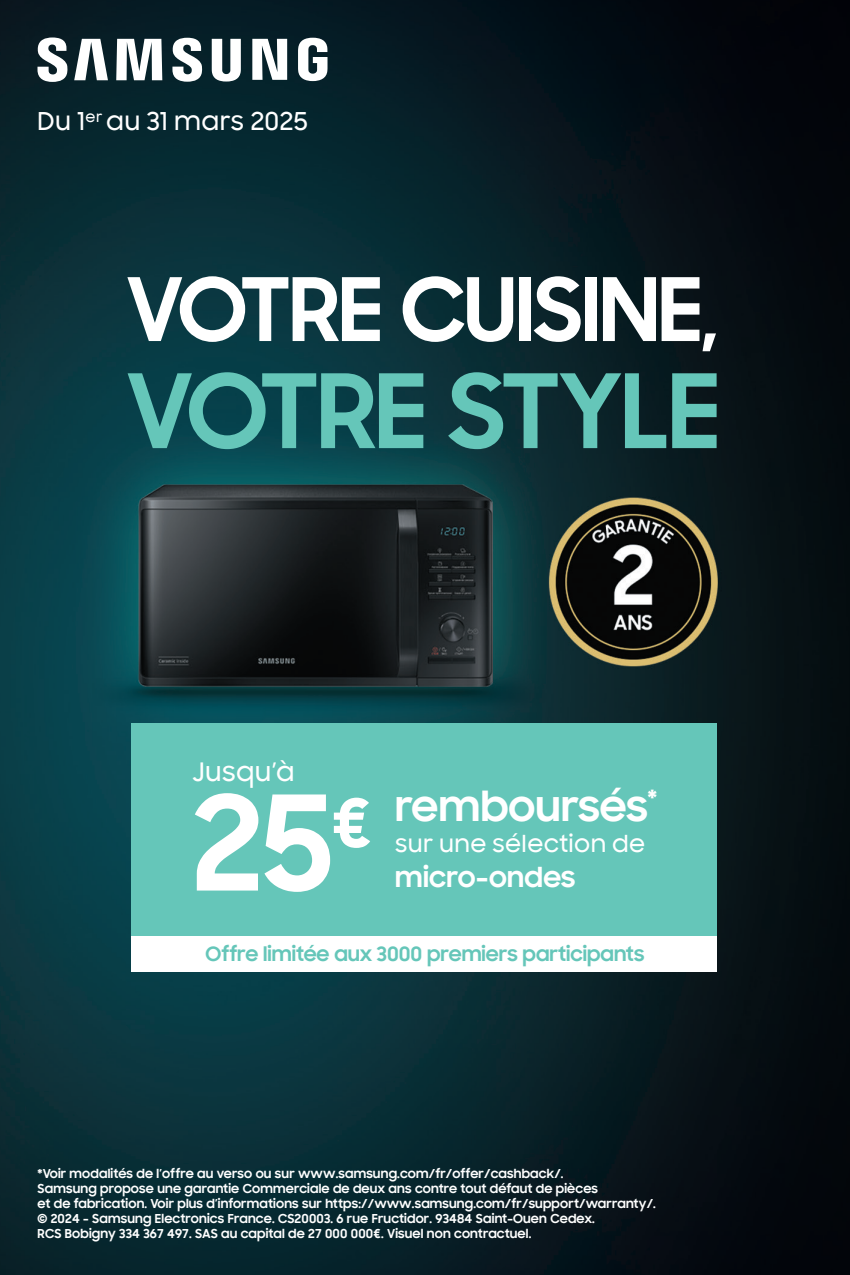
<style>
.page{position:relative;width:850px;height:1275px;background:#fff}
.page>*{position:absolute;margin:0;border:0;box-sizing:border-box;transform-origin:0 0}
.t1{font:700 102.5px "Samsung Sharp Sans";letter-spacing:-.02em;color:#65c6b9}
.t2{font:700 87.5px "Samsung Sharp Sans";letter-spacing:-.02em;color:#fff}
.t3{font:700 41.5px "Samsung Sharp Sans";color:#fff}
.t4{font:700 27.5px "Samsung Sharp Sans";letter-spacing:.01em;color:#fff}
.t5{font:500 25.75px "Samsung Sharp Sans";letter-spacing:.02em;color:#fff}
.t6{font:500 25px "Samsung Sharp Sans";letter-spacing:.005em;color:#fff}
.t7{font:500 23.25px "Samsung Sharp Sans";letter-spacing:.015em;color:#fff}
.t8{font:700 20px "Samsung Sharp Sans";color:#65c6b9}
.t9{font:700 12.5px/15px "Samsung Sharp Sans";letter-spacing:.015em;color:#fff}
.s1{font-size:131.5px}
.s2{font-size:67px}
</style>
<div class="page">
<img style="left:0;top:0;width:850px;height:1275px">
<svg style="left:38px;top:37px;width:290px;height:45px"></svg>
<div style="left:132px;top:723px;width:585px;height:213px;background:#65c6b9"></div>
<div style="left:132px;top:936px;width:585px;height:35px;background:#fff"></div>
<h3 class="t6" style="left:38px;top:103px;width:272px">Du 1<sup>er</sup> au 31 mars 2025</h3>
<h2 class="t2" style="left:126px;top:245px;width:594px">VOTRE CUISINE,</h2>
<h1 class="t1" style="left:126px;top:335px;width:595px">VOTRE STYLE</h1>
<h3 class="t5" style="left:192px;top:753px;width:104px">Jusqu’à</h3>
<h3 class="t3" style="left:192px;top:775px;width:467px"><span class="s1">25</span><span class="s2">€</span> remboursés<sup>*</sup></h3>
<h3 class="t7" style="left:395px;top:827px;width:252px">sur une sélection de</h3>
<h3 class="t4" style="left:395px;top:856px;width:182px">micro-ondes</h3>
<h3 class="t8" style="left:205px;top:939px;width:441px">Offre limitée aux 3000 premiers participants</h3>
<p class="t9" style="left:38px;top:1166px;width:620px">*Voir modalités de l’offre au verso ou sur www.samsung.com/fr/offer/cashback/.<br>Samsung propose une garantie Commerciale de deux ans contre tout défaut de pièces<br>et de fabrication. Voir plus d’informations sur https://www.samsung.com/fr/support/warranty/. © 2024 - Samsung Electronics France. CS20003. 6 rue Fructidor. 93484 Saint-Ouen Cedex.<br>RCS Bobigny 334 367 497. SAS au capital de 27 000 000€. Visuel non contractuel.</p>
</div>
